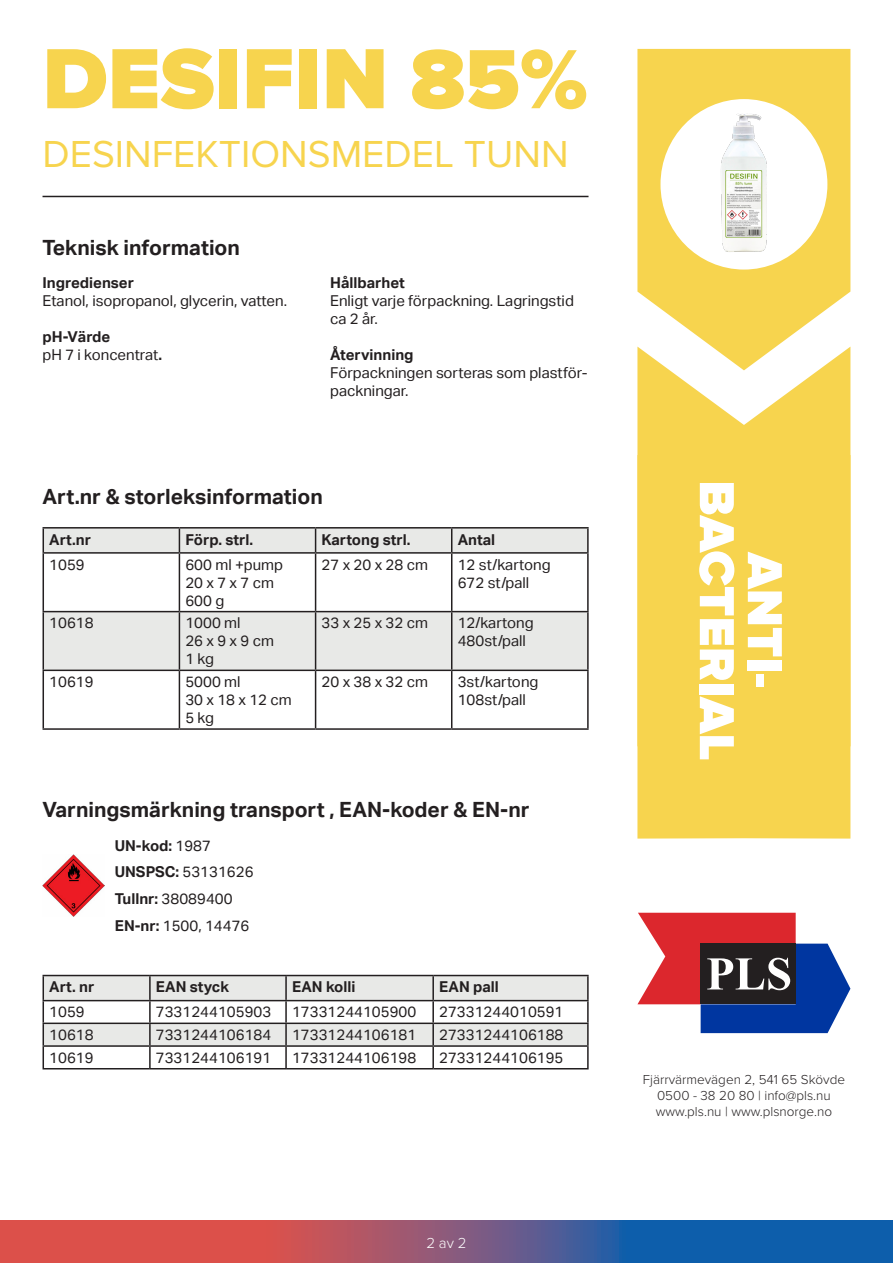
<style>
.page{position:relative;width:893px;height:1263px;background:#fff}
.page>*{position:absolute;margin:0;border:0;box-sizing:border-box;transform-origin:0 0}
.t1{font:900 88.5px "Proxima Nova";color:#f7d44e}
.t2{font:900 51px "Proxima Nova";color:#fff}
.t3{font:39px "Proxima Nova";color:#f7d44e}
.t4{font:700 21px "Aktiv Grotesk";color:#231f20}
.t5{font:15px/18px "Aktiv Grotesk";color:#231f20}
.t6{font:700 15px "Aktiv Grotesk";color:#231f20}
.t7{font:300 15px "Proxima Nova";color:#fff}
.t8{font:300 13.5px "Proxima Nova";color:#231f20}
.s1{font-size:87px}
.s2{font-weight:700}
.s3{font-weight:400}
</style>
<div class="page">
<svg style="left:637px;top:49px;width:213px;height:298px;background:#f7d860"></svg>
<div style="left:660px;top:99px;width:167px;height:171px;background:#fff;border-radius:50%"></div>
<svg style="left:0;top:1220px;width:893px;height:43px;background:#7b577a"></svg>
<hr style="left:43px;top:196px;width:545px;height:1px;background:#231f20">
<svg style="left:44px;top:528px;width:543px;height:141px;fill:#e8e9e7"></svg>
<hr style="left:43px;top:527px;width:136px;height:1px;background:#231f20">
<svg style="left:43px;top:528px;width:1px;height:24px"></svg>
<hr style="left:179px;top:527px;width:137px;height:1px;background:#231f20">
<svg style="left:179px;top:528px;width:1px;height:24px"></svg>
<hr style="left:316px;top:527px;width:136px;height:1px;background:#231f20">
<svg style="left:315px;top:528px;width:1px;height:24px"></svg>
<hr style="left:452px;top:527px;width:137px;height:1px;background:#231f20">
<svg style="left:451px;top:528px;width:1px;height:24px"></svg>
<hr style="left:587px;top:528px;width:2px;height:24px;background:#231f20">
<hr style="left:43px;top:612px;width:1px;height:57px;background:#231f20">
<hr style="left:179px;top:612px;width:1px;height:57px;background:#231f20">
<hr style="left:315px;top:612px;width:1px;height:57px;background:#231f20">
<hr style="left:451px;top:612px;width:1px;height:57px;background:#231f20">
<hr style="left:587px;top:612px;width:2px;height:57px;background:#231f20">
<hr style="left:43px;top:552px;width:136px;height:2px;background:#231f20">
<hr style="left:43px;top:554px;width:1px;height:57px;background:#231f20">
<hr style="left:179px;top:552px;width:137px;height:2px;background:#231f20">
<hr style="left:179px;top:554px;width:1px;height:57px;background:#231f20">
<hr style="left:316px;top:552px;width:136px;height:2px;background:#231f20">
<hr style="left:315px;top:554px;width:1px;height:57px;background:#231f20">
<hr style="left:452px;top:552px;width:137px;height:2px;background:#231f20">
<hr style="left:451px;top:554px;width:1px;height:57px;background:#231f20">
<hr style="left:587px;top:554px;width:2px;height:57px;background:#231f20">
<hr style="left:43px;top:611px;width:136px;height:1px;background:#231f20">
<hr style="left:179px;top:611px;width:137px;height:1px;background:#231f20">
<hr style="left:316px;top:611px;width:136px;height:1px;background:#231f20">
<hr style="left:452px;top:611px;width:137px;height:1px;background:#231f20">
<hr style="left:43px;top:669px;width:136px;height:2px;background:#231f20">
<hr style="left:43px;top:671px;width:1px;height:57px;background:#231f20">
<hr style="left:179px;top:669px;width:137px;height:2px;background:#231f20">
<hr style="left:179px;top:671px;width:1px;height:57px;background:#231f20">
<hr style="left:316px;top:669px;width:136px;height:2px;background:#231f20">
<hr style="left:315px;top:671px;width:1px;height:57px;background:#231f20">
<hr style="left:452px;top:669px;width:137px;height:2px;background:#231f20">
<hr style="left:451px;top:671px;width:1px;height:57px;background:#231f20">
<hr style="left:587px;top:671px;width:2px;height:57px;background:#231f20">
<hr style="left:43px;top:728px;width:136px;height:2px;background:#231f20">
<hr style="left:179px;top:728px;width:137px;height:2px;background:#231f20">
<hr style="left:316px;top:728px;width:136px;height:2px;background:#231f20">
<hr style="left:452px;top:728px;width:137px;height:2px;background:#231f20">
<svg style="left:637px;top:913px;width:213px;height:120px"></svg>
<svg style="left:637px;top:347px;width:213px;height:108px;fill:#f7d44e"></svg>
<div style="left:637px;top:455px;width:213px;height:383px;background:#f7d44e"></div>
<hr style="left:433px;top:975px;width:156px;height:1px;background:#231f20">
<hr style="left:587px;top:976px;width:2px;height:24px;background:#231f20">
<hr style="left:433px;top:1000px;width:156px;height:1px;background:#231f20">
<hr style="left:587px;top:1001px;width:2px;height:21px;background:#231f20">
<hr style="left:433px;top:1022px;width:156px;height:2px;background:#231f20">
<hr style="left:587px;top:1024px;width:2px;height:21px;background:#231f20">
<svg style="left:43px;top:975px;width:545px;height:93px"></svg>
<hr style="left:150px;top:1045px;width:136px;height:2px;background:#231f20">
<hr style="left:286px;top:1045px;width:147px;height:2px;background:#231f20">
<hr style="left:433px;top:1045px;width:156px;height:2px;background:#231f20">
<hr style="left:587px;top:1047px;width:2px;height:21px;background:#231f20">
<hr style="left:43px;top:1068px;width:107px;height:1px;background:#231f20">
<hr style="left:150px;top:1068px;width:136px;height:1px;background:#231f20">
<hr style="left:286px;top:1068px;width:147px;height:1px;background:#231f20">
<hr style="left:433px;top:1068px;width:156px;height:1px;background:#231f20">
<img style="left:43px;top:855px;width:61px;height:61px">
<img style="left:721px;top:114px;width:46px;height:138px">
<p class="t1" style="left:43px;top:28px;width:547px">DESIFIN <span class="s1">85%</span></p>
<p class="t3" style="left:43px;top:132px;width:528px">DESINFEKTIONSMEDEL TUNN</p>
<p class="t4" style="left:43px;top:235px;width:199px">Teknisk information</p>
<p class="t6" style="left:43px;top:274px;width:93px">Ingredienser</p>
<p class="t5" style="left:43px;top:292px;width:246px">Etanol, isopropanol, glycerin, vatten.</p>
<p class="t6" style="left:43px;top:328px;width:69px">pH-Värde</p>
<p class="t5" style="left:43px;top:346px;width:121px">pH 7 i koncentrat<span class="s2">.</span></p>
<p class="t6" style="left:330px;top:274px;width:76px">Hållbarhet</p>
<p class="t5" style="left:330px;top:292px;width:245px">Enligt varje förpackning. Lagringstid ca 2 år.</p>
<p class="t6" style="left:330px;top:346px;width:85px">Återvinning</p>
<p class="t5" style="left:330px;top:364px;width:259px">Förpackningen sorteras som plastför&shy;packningar.</p>
<p class="t4" style="left:43px;top:484px;width:282px">Art.nr &amp; storleksinformation</p>
<p class="t6" style="left:49px;top:531px;width:43px">Art.nr</p>
<p class="t6" style="left:185px;top:531px;width:69px">Förp. strl.</p>
<p class="t6" style="left:322px;top:531px;width:90px">Kartong strl.</p>
<p class="t6" style="left:458px;top:531px;width:39px">Antal</p>
<p class="t5" style="left:49px;top:555px;width:37px">1059</p>
<p class="t5" style="left:185px;top:555px;width:99px">600 ml +pump</p>
<p class="t5" style="left:185px;top:573px;width:90px">20 x 7 x 7 cm</p>
<p class="t5" style="left:185px;top:591px;width:40px">600 g</p>
<p class="t5" style="left:322px;top:555px;width:108px">27 x 20 x 28 cm</p>
<p class="t5" style="left:458px;top:555px;width:94px">12 st/kartong</p>
<p class="t5" style="left:458px;top:573px;width:73px">672 st/pall</p>
<p class="t5" style="left:49px;top:614px;width:46px">10618</p>
<p class="t5" style="left:185px;top:614px;width:57px">1000 ml</p>
<p class="t5" style="left:185px;top:632px;width:90px">26 x 9 x 9 cm</p>
<p class="t5" style="left:185px;top:650px;width:30px">1 kg</p>
<p class="t5" style="left:49px;top:673px;width:46px">10619</p>
<p class="t5" style="left:185px;top:673px;width:57px">5000 ml</p>
<p class="t5" style="left:185px;top:691px;width:108px">30 x 18 x 12 cm</p>
<p class="t5" style="left:185px;top:709px;width:30px">5 kg</p>
<p class="t5" style="left:322px;top:614px;width:108px">33 x 25 x 32 cm</p>
<p class="t5" style="left:458px;top:614px;width:77px">12/kartong</p>
<p class="t5" style="left:458px;top:632px;width:70px">480st/pall</p>
<p class="t5" style="left:322px;top:673px;width:108px">20 x 38 x 32 cm</p>
<p class="t5" style="left:458px;top:673px;width:82px">3st/kartong</p>
<p class="t5" style="left:458px;top:691px;width:70px">108st/pall</p>
<p class="t4" style="left:43px;top:797px;width:489px">Varningsmärkning transport , EAN-koder &amp; EN-nr</p>
<p class="t6" style="left:115px;top:837px;width:98px">UN-kod: <span class="s3">1987</span></p>
<p class="t5" style="left:115px;top:863px;width:140px"><span class="s2">UNSPSC:</span> 53131626</p>
<p class="t5" style="left:115px;top:889px;width:119px"><span class="s2">Tullnr:</span> 38089400</p>
<p class="t5" style="left:115px;top:916px;width:136px"><span class="s2">EN-nr:</span> 1500, 14476</p>
<p class="t6" style="left:49px;top:978px;width:47px">Art. nr</p>
<p class="t6" style="left:156px;top:978px;width:75px">EAN styck</p>
<p class="t6" style="left:292px;top:978px;width:65px">EAN kolli</p>
<p class="t6" style="left:439px;top:978px;width:61px">EAN pall</p>
<p class="t5" style="left:49px;top:1003px;width:37px">1059</p>
<p class="t5" style="left:156px;top:1003px;width:117px">7331244105903</p>
<p class="t5" style="left:292px;top:1003px;width:126px">17331244105900</p>
<p class="t5" style="left:439px;top:1003px;width:126px">27331244010591</p>
<p class="t5" style="left:49px;top:1026px;width:46px">10618</p>
<p class="t5" style="left:156px;top:1026px;width:117px">7331244106184</p>
<p class="t5" style="left:292px;top:1026px;width:126px">17331244106181</p>
<p class="t5" style="left:439px;top:1026px;width:126px">27331244106188</p>
<p class="t5" style="left:49px;top:1048px;width:46px">10619</p>
<p class="t5" style="left:156px;top:1048px;width:117px">7331244106191</p>
<p class="t5" style="left:292px;top:1048px;width:126px">17331244106198</p>
<p class="t5" style="left:439px;top:1048px;width:126px">27331244106195</p>
<p class="t7" style="left:426px;top:1231px;width:42px">2 av 2</p>
<p class="t2" style="left:746px;top:480px;width:282px;rotate:90deg">BACTERIAL</p>
<p class="t2" style="left:794px;top:552px;width:137px;rotate:90deg">ANTI-</p>
<p class="t8" style="left:643px;top:1069px;width:204px">Fjärrvärmevägen 2, 541 65 Skövde</p>
<p class="t8" style="left:657px;top:1086px;width:175px">0500 - 38 20 80 | info@pls.nu</p>
<p class="t8" style="left:656px;top:1102px;width:178px">www.pls.nu | www.plsnorge.no</p>
</div>
